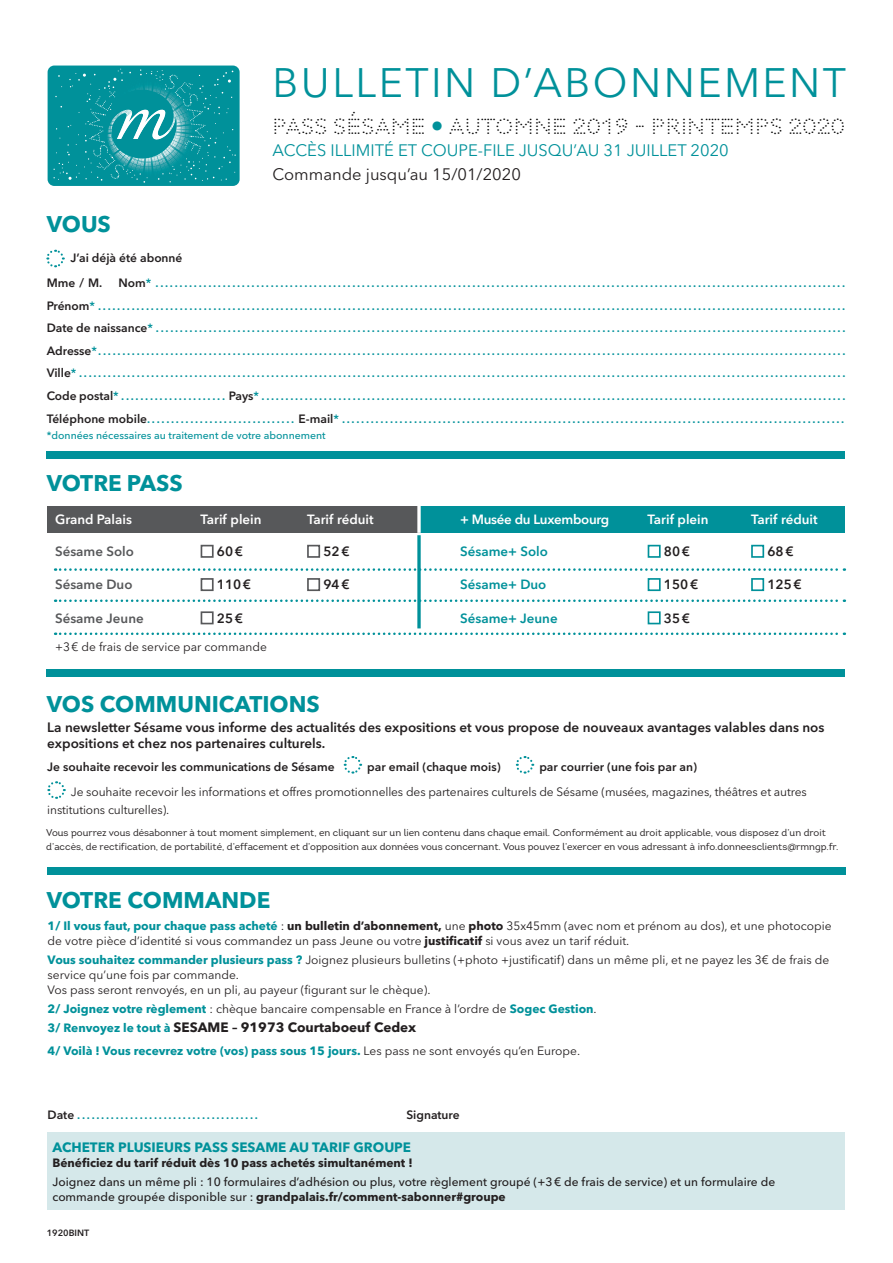
<style>
.page{position:relative;width:893px;height:1263px;background:#fff}
.page>*{position:absolute;margin:0;border:0;box-sizing:border-box;transform-origin:0 0}
.t1{font:40.8px "Avenir Next LT Pro";letter-spacing:.06em;color:#00919a}
.t2{font:700 22.5px "Avenir Next LT Pro";color:#00919a}
.t3{font:21.75px "RMNGP Constellation Petite";letter-spacing:.01em;color:#000}
.t4{font:16.5px "Avenir Next LT Pro";color:#00919a}
.t5{font:16.5px "Avenir Next LT Pro";color:#231f20}
.t6{font:600 13.5px/16.5px "Avenir Next LT Pro";color:#231f20}
.t7{font:700 13.5px "Avenir Next LT Pro";color:#231f20}
.t8{font:700 13.5px "Avenir Next LT Pro";color:#00919a}
.t9{font:600 13.35px "Avenir Next LT Pro";color:#fff}
.t10{font:600 13.35px "Avenir Next LT Pro";color:#231f20}
.t11{font:600 13.35px "Avenir Next LT Pro";color:#00919a}
.t12{font:600 13.35px "Avenir Next LT Pro";color:#57585a}
.t13{font:600 13.35px "Avenir Next LT Pro";letter-spacing:-.02em;color:#fff}
.t14{font:600 12px/22.5px "Avenir Next LT Pro";color:#00919a;text-align:justify}
.t15{font:12px/15px "Avenir Next LT Pro";color:#231f20}
.t16{font:500 12px/15px "Avenir Next LT Pro";color:#231f20}
.t17{font:600 12px/25.5px "Avenir Next LT Pro";color:#231f20}
.t18{font:700 12px "Avenir Next LT Pro";color:#00919a}
.t19{font:700 12px "Avenir Next LT Pro";color:#231f20}
.t20{font:500 10.5px "Avenir Next LT Pro";color:#00919a}
.t21{font:9.75px/13.5px "Intro";color:#231f20}
.t22{font:600 9px "Avenir Next LT Pro";color:#231f20}
.s1{font-family:"Avenir Next LT Pro";font-weight:600;font-size:25.65px;color:#00919a}
.s2{color:#231f20}
.s3{font-weight:700;color:#00919a}
.s4{font-weight:700}
.s5{font-size:12px;color:#00919a}
.s6{font-weight:400;color:#231f20}
</style>
<div class="page">
<div style="left:47px;top:451px;width:798px;height:8px;background:#00919a"></div>
<div style="left:47px;top:670px;width:798px;height:7px;background:#00919a"></div>
<div style="left:48px;top:867px;width:798px;height:8px;background:#00919a"></div>
<svg style="left:46px;top:249px;width:19px;height:19px"></svg>
<div style="left:48px;top:66px;width:192px;height:120px;background:#00919a;border-radius:7px"></div>
<svg style="left:54px;top:69px;width:182px;height:114px"></svg>
<img style="left:177px;top:114px;width:5px;height:23px">
<div style="left:47px;top:1132px;width:798px;height:78px;background:#d5e8ea"></div>
<div style="left:47px;top:506px;width:374px;height:26px;background:#57585a"></div>
<div style="left:421px;top:506px;width:424px;height:26px;background:#00919a"></div>
<div style="left:201px;top:545px;width:13px;height:13px;border:2px solid #57585a"></div>
<div style="left:307px;top:545px;width:13px;height:13px;border:2px solid #57585a"></div>
<div style="left:648px;top:545px;width:13px;height:13px;border:2px solid #00919a"></div>
<div style="left:751px;top:545px;width:13px;height:13px;border:2px solid #00919a"></div>
<div style="left:201px;top:578px;width:13px;height:13px;border:2px solid #57585a"></div>
<div style="left:307px;top:578px;width:13px;height:13px;border:2px solid #57585a"></div>
<div style="left:648px;top:578px;width:13px;height:13px;border:2px solid #00919a"></div>
<div style="left:751px;top:578px;width:13px;height:13px;border:2px solid #00919a"></div>
<div style="left:201px;top:611px;width:13px;height:13px;border:2px solid #57585a"></div>
<div style="left:648px;top:611px;width:13px;height:13px;border:2px solid #00919a"></div>
<svg style="left:55px;top:568px;width:790px;height:3px"></svg>
<svg style="left:55px;top:599px;width:790px;height:3px"></svg>
<svg style="left:55px;top:632px;width:790px;height:3px"></svg>
<svg style="left:417px;top:535px;width:4px;height:93px"></svg>
<svg style="left:417px;top:506px;width:4px;height:27px"></svg>
<svg style="left:343px;top:756px;width:19px;height:18px"></svg>
<svg style="left:515px;top:756px;width:20px;height:18px"></svg>
<svg style="left:47px;top:781px;width:19px;height:18px"></svg>
<h1 class="t1" style="left:272px;top:59px;width:575px">BULLETIN D’ABONNEMENT</h1>
<h3 class="t3" style="left:273px;top:113px;width:574px">PASS SÉSAME <span class="s1">•</span> AUTOMNE 2019 - PRINTEMPS 2020</h3>
<h3 class="t4" style="left:272px;top:141px;width:458px">ACCÈS ILLIMITÉ ET COUPE-FILE JUSQU’AU 31 JUILLET 2020</h3>
<h3 class="t5" style="left:272px;top:165px;width:250px">Commande jusqu’au 15/01/2020</h3>
<h2 class="t2" style="left:47px;top:211px;width:66px">VOUS</h2>
<p class="t17" style="left:47px;top:245px;width:137px;text-indent:24px">J’ai déjà été abonné<br>Mme / M.</p>
<p class="t14" style="left:47px;top:272px;width:800px;text-indent:72px"><span class="s2">Nom</span>* ................................................................................................................................................<br><span class="s2">Prénom</span>* ............................................................................................................................................................<br><span class="s2">Date de naissance</span>*................................................................................................................................................<br><span class="s2">Adresse</span>*............................................................................................................................................................<br><span class="s2">Ville</span>*................................................................................................................................................................<br><span class="s2">Code postal</span>*...................... <span class="s2">Pays</span>*..........................................................................................................................<br><span class="s2">Téléphone mobile</span>............................... <span class="s2">E-mail</span>* .........................................................................................................</p>
<p class="t20" style="left:47px;top:429px;width:280px">*données nécessaires au traitement de votre abonnement</p>
<h2 class="t2" style="left:47px;top:469px;width:137px">VOTRE PASS</h2>
<p class="t9" style="left:55px;top:511px;width:78px">Grand Palais</p>
<p class="t9" style="left:201px;top:511px;width:62px">Tarif plein</p>
<p class="t9" style="left:307px;top:511px;width:68px">Tarif réduit</p>
<p class="t13" style="left:460px;top:511px;width:151px">+ Musée du Luxembourg</p>
<p class="t9" style="left:648px;top:511px;width:62px">Tarif plein</p>
<p class="t9" style="left:751px;top:511px;width:68px">Tarif réduit</p>
<p class="t12" style="left:55px;top:543px;width:80px">Sésame Solo</p>
<p class="t10" style="left:217px;top:543px;width:28px">60€</p>
<p class="t10" style="left:323px;top:543px;width:28px">52€</p>
<p class="t11" style="left:460px;top:543px;width:89px">Sésame+ Solo</p>
<p class="t10" style="left:664px;top:543px;width:28px">80€</p>
<p class="t10" style="left:767px;top:543px;width:28px">68€</p>
<p class="t12" style="left:55px;top:577px;width:79px">Sésame Duo</p>
<p class="t10" style="left:217px;top:577px;width:36px">110€</p>
<p class="t10" style="left:323px;top:577px;width:28px">94€</p>
<p class="t11" style="left:460px;top:577px;width:88px">Sésame+ Duo</p>
<p class="t10" style="left:664px;top:577px;width:36px">150€</p>
<p class="t10" style="left:767px;top:577px;width:36px">125€</p>
<p class="t12" style="left:55px;top:610px;width:90px">Sésame Jeune</p>
<p class="t10" style="left:217px;top:610px;width:28px">25€</p>
<p class="t11" style="left:460px;top:610px;width:99px">Sésame+ Jeune</p>
<p class="t10" style="left:664px;top:610px;width:28px">35€</p>
<p class="t15" style="left:55px;top:639px;width:213px">+3€ de frais de service par commande</p>
<h2 class="t2" style="left:47px;top:690px;width:275px">VOS COMMUNICATIONS</h2>
<p class="t6" style="left:47px;top:719px;width:779px">La newsletter Sésame vous informe des actualités des expositions et vous propose de nouveaux avantages valables dans nos expositions et chez nos partenaires culturels.</p>
<p class="t17" style="left:47px;top:753px;width:289px">Je souhaite recevoir les communications de Sésame</p>
<p class="t17" style="left:367px;top:753px;width:135px">par email (chaque mois)</p>
<p class="t17" style="left:539px;top:753px;width:159px">par courrier (une fois par an)</p>
<p class="t15" style="left:47px;top:783px;width:761px;line-height:18px;text-indent:24px">Je souhaite recevoir les informations et offres promotionnelles des partenaires culturels de Sésame (musées, magazines, théâtres et autres institutions culturelles).</p>
<p class="t21" style="left:46px;top:826px;width:794px">Vous pourrez vous désabonner à tout moment simplement, en cliquant sur un lien contenu dans chaque email. Conformément au droit applicable, vous disposez d’un droit d’accès, de rectification, de portabilité, d’effacement et d’opposition aux données vous concernant. Vous pouvez l’exercer en vous adressant à info.donneesclients@rmngp.fr.</p>
<h2 class="t2" style="left:47px;top:887px;width:225px">VOTRE COMMANDE</h2>
<p class="t15" style="left:48px;top:918px;width:785px"><span class="s3">1/ Il vous faut, pour chaque pass acheté</span> : <span class="s4">un bulletin d’abonnement,</span> une <span class="s4">photo</span> 35x45mm (avec nom et prénom au dos), et une photocopie de votre pièce d’identité si vous commandez un pass Jeune ou votre <span class="s4">justificatif</span> si vous avez un tarif réduit.</p>
<p class="t15" style="left:48px;top:952px;width:783px"><span class="s3">Vous souhaitez commander plusieurs pass ?</span> Joignez plusieurs bulletins (+photo +justificatif) dans un même pli, et ne payez les 3€ de frais de service qu’une fois par commande.<br>Vos pass seront renvoyés, en un pli, au payeur (figurant sur le chèque).</p>
<p class="t15" style="left:48px;top:1001px;width:551px"><span class="s3">2/ Joignez votre règlement</span> : chèque bancaire compensable en France à l’ordre de <span class="s3">Sogec Gestion</span>.</p>
<p class="t7" style="left:48px;top:1019px;width:370px"><span class="s5">3/ Renvoyez le tout à</span> SESAME – 91973 Courtaboeuf Cedex</p>
<p class="t18" style="left:48px;top:1043px;width:534px">4/ Voilà ! Vous recevrez votre (vos) pass sous 15 jours. <span class="s6">Les pass ne sont envoyés qu’en Europe.</span></p>
<p class="t14" style="left:48px;top:1104px;width:212px"><span class="s2">Date</span> ......................................</p>
<p class="t17" style="left:406px;top:1102px;width:55px">Signature</p>
<p class="t8" style="left:52px;top:1139px;width:360px">ACHETER PLUSIEURS PASS SESAME AU TARIF GROUPE</p>
<p class="t19" style="left:52px;top:1155px;width:362px">Bénéficiez du tarif réduit dès 10 pass achetés simultanément !</p>
<p class="t16" style="left:52px;top:1174px;width:724px">Joignez dans un même pli : 10 formulaires d’adhésion ou plus, votre règlement groupé (+3€ de frais de service) et un formulaire de commande groupée disponible sur : <span class="s4">grandpalais.fr/comment-sabonner#groupe</span></p>
<p class="t22" style="left:47px;top:1227px;width:44px">1920BINT</p>
</div>
